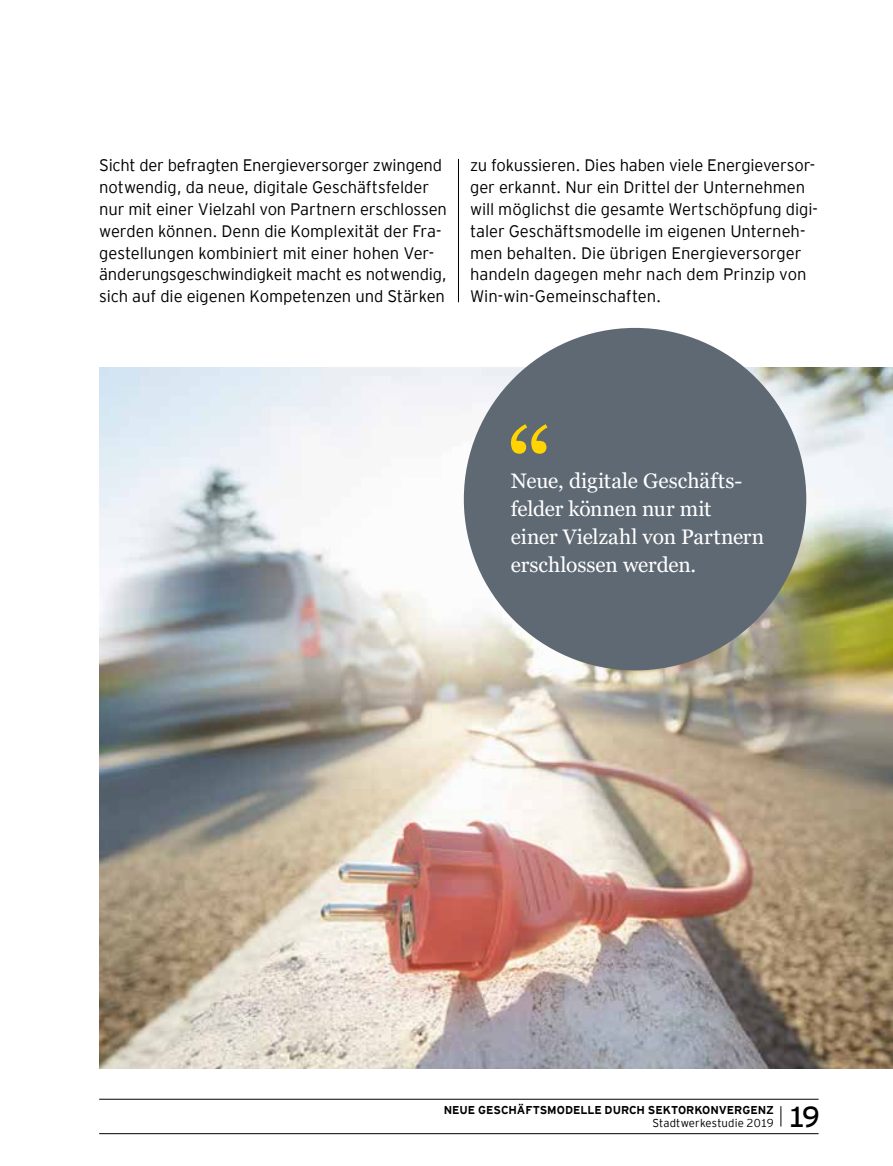
<style>
.page{position:relative;width:893px;height:1166px;background:#fff}
.page>*{position:absolute;margin:0;border:0;box-sizing:border-box;transform-origin:0 0}
.t1{font:28.88px "EY Interstate";color:#000}
.t2{font:21px/28px "Georgia Pro";letter-spacing:-.01em;color:#fff}
.t3{font:300 16.62px/21.9px "EY Interstate";letter-spacing:-.005em;color:#000}
.t4{font:700 11.38px "EY Interstate";color:#000}
.t5{font:300 11.38px "EY Interstate";letter-spacing:.01em;color:#000}
</style>
<div class="page">
<hr style="left:99px;top:1133px;width:720px;height:1px;background:#000">
<hr style="left:99px;top:1099px;width:720px;height:1px;background:#000">
<hr style="left:458px;top:159px;width:1px;height:143px;background:#000">
<img style="left:99px;top:368px;width:794px;height:700px">
<div style="left:464px;top:328px;width:342px;height:342px;background:#5f6973;border-radius:50%"></div>
<svg style="left:511px;top:424px;width:36px;height:30px"></svg>
<svg style="left:781px;top:1106px;width:1px;height:20px"></svg>
<p class="t3" style="left:99px;top:153px;width:349px">Sicht der befragten Energieversorger zwingend notwendig, da neue, digitale Geschäftsfelder nur mit einer Vielzahl von Partnern erschlossen werden können. Denn die Komplexität der Fra&shy;gestellungen kombiniert mit einer hohen Ver&shy;änderungsgeschwindigkeit macht es notwendig, sich auf die eigenen Kompetenzen und Stärken</p>
<p class="t3" style="left:470px;top:153px;width:349px">zu fokussieren. Dies haben viele Energieversor&shy;ger erkannt. Nur ein Drittel der Unternehmen will möglichst die gesamte Wertschöpfung digi&shy;taler Geschäftsmodelle im eigenen Unterneh&shy;men behalten. Die übrigen Energieversorger handeln dagegen mehr nach dem Prinzip von Win-win-Gemeinschaften.</p>
<p class="t2" style="left:511px;top:468px;width:255px">Neue, digitale Geschäfts&shy;felder können nur mit<br>einer Vielzahl von Partnern erschlossen werden.</p>
<p class="t4" style="left:444px;top:1102px;width:332px">NEUE GESCHÄFTSMODELLE DURCH SEKTORKONVERGENZ</p>
<p class="t5" style="left:652px;top:1114px;width:123px">Stadtwerkestudie 2019</p>
<h1 class="t1" style="left:788px;top:1096px;width:34px">19</h1>
</div>
